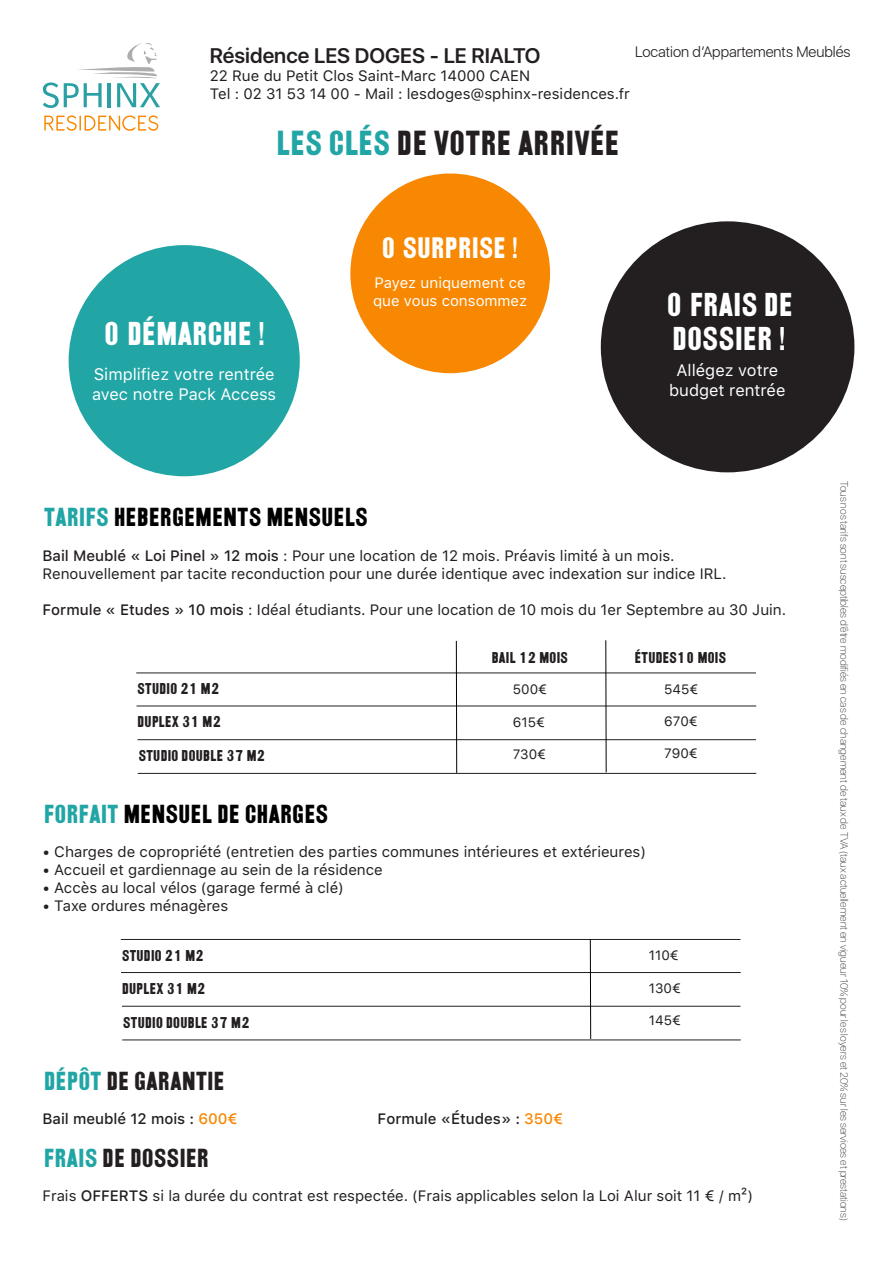
<style>
.page{position:relative;width:893px;height:1263px;background:#fff}
.page>*{position:absolute;margin:0;border:0;box-sizing:border-box;transform-origin:0 0}
.t1{font:30px "OPTI Railroad Gothic";color:#231f20}
.t2{font:28.5px/34.2px "OPTI Railroad Gothic";color:#fff}
.t3{font:25.5px "OPTI Railroad Gothic";color:#fff}
.t4{font:22.5px "OPTI Railroad Gothic";color:#000}
.t5{font:22.5px "OPTI Railroad Gothic";color:#231f20}
.t6{font:600 21px "SFUI Display";color:#231f20}
.t7{font:16.5px/19.8px "SFUI Text";color:#fff}
.t8{font:15px "SFUI Text";color:#231f20}
.t9{font:500 15px "SFUI Text";color:#231f20}
.t10{font:15px/18px "SFUI Text";color:#fff}
.t11{font:300 15px "SFUI Display";color:#231f20}
.t12{font:13.5px "OPTI Railroad Gothic";color:#231f20}
.t13{font:13.5px "SFUI Text";color:#231f20}
.t14{font:100 10.5px "SFUI Display";color:#231f20}
.s1{color:#21a5a5}
.s2{font-weight:500}
.s3{color:#f88701}
</style>
<div class="page">
<svg style="left:43px;top:43px;width:117px;height:65px"></svg>
<svg style="left:44px;top:115px;width:114px;height:16px"></svg>
<div style="left:69px;top:245px;width:231px;height:231px;background:#21a5a5;border-radius:50%"></div>
<div style="left:350px;top:173px;width:200px;height:200px;background:#f88701;border-radius:50%"></div>
<div style="left:601px;top:221px;width:253px;height:251px;background:#231f20;border-radius:50%"></div>
<hr style="left:136px;top:672px;width:620px;height:1px;background:#231f20">
<hr style="left:137px;top:705px;width:619px;height:1px;background:#231f20">
<hr style="left:137px;top:739px;width:619px;height:1px;background:#231f20">
<hr style="left:456px;top:641px;width:1px;height:132px;background:#000">
<hr style="left:605px;top:640px;width:2px;height:132px;background:#000">
<hr style="left:138px;top:773px;width:618px;height:1px;background:#231f20">
<hr style="left:121px;top:939px;width:619px;height:1px;background:#231f20">
<hr style="left:121px;top:972px;width:620px;height:1px;background:#231f20">
<hr style="left:122px;top:1006px;width:618px;height:1px;background:#231f20">
<hr style="left:590px;top:939px;width:1px;height:100px;background:#000">
<hr style="left:122px;top:1039px;width:619px;height:1px;background:#231f20">
<p class="t6" style="left:210px;top:40px;width:332px">Résidence LES DOGES - LE RIALTO</p>
<p class="t11" style="left:635px;top:41px;width:217px">Location d’Appartements Meublés</p>
<p class="t8" style="left:210px;top:65px;width:322px">22 Rue du Petit Clos Saint-Marc 14000 CAEN</p>
<p class="t8" style="left:210px;top:83px;width:422px">Tel : 02 31 53 14 00 - Mail : lesdoges@sphinx-residences.fr</p>
<p class="t1" style="left:275px;top:124px;width:345px"><span class="s1">LES CLÉS</span> DE VOTRE ARRIVÉE</p>
<p class="t2" style="left:101px;top:316px;width:164px">0 DÉMARCHE !</p>
<p class="t7" style="left:92px;top:364px;width:186px">Simplifiez votre rentrée avec notre Pack Access</p>
<p class="t3" style="left:379px;top:231px;width:139px">0 SURPRISE !</p>
<p class="t10" style="left:373px;top:273px;width:156px">Payez uniquement ce que vous consommez</p>
<p class="t2" style="left:663px;top:287px;width:129px">0 FRAIS DE<br>DOSSIER !</p>
<p class="t7" style="left:676px;top:360px;width:103px">Allégez votre</p>
<p class="t7" style="left:669px;top:380px;width:118px">budget rentrée</p>
<p class="t4" style="left:43px;top:503px;width:326px"><span class="s1">TARIFS</span> HEBERGEMENTS MENSUELS</p>
<p class="t8" style="left:43px;top:545px;width:634px"><span class="s2">Bail Meublé « Loi Pinel » 12 mois</span> : Pour une location de 12 mois. Préavis limité à un mois.</p>
<p class="t8" style="left:43px;top:563px;width:685px">Renouvellement par tacite reconduction pour une durée identique avec indexation sur indice IRL.</p>
<p class="t8" style="left:43px;top:599px;width:745px"><span class="s2">Formule « Etudes » 10 mois</span> : Idéal étudiants. Pour une location de 10 mois du 1er Septembre au 30 Juin.</p>
<p class="t12" style="left:491px;top:650px;width:78px">BAIL 12 MOIS</p>
<p class="t12" style="left:634px;top:650px;width:93px">ÉTUDES10 MOIS</p>
<p class="t12" style="left:137px;top:680px;width:84px">STUDIO 21 M2</p>
<p class="t13" style="left:513px;top:680px;width:36px">500€</p>
<p class="t12" style="left:137px;top:713px;width:86px">DUPLEX 31 M2</p>
<p class="t13" style="left:513px;top:712px;width:33px">615€</p>
<p class="t13" style="left:664px;top:679px;width:36px">545€</p>
<p class="t13" style="left:664px;top:712px;width:35px">670€</p>
<p class="t12" style="left:138px;top:747px;width:128px">STUDIO DOUBLE 37 M2</p>
<p class="t13" style="left:513px;top:744px;width:35px">730€</p>
<p class="t13" style="left:664px;top:744px;width:35px">790€</p>
<p class="t4" style="left:43px;top:800px;width:286px"><span class="s1">FORFAIT</span> MENSUEL DE CHARGES</p>
<p class="t8" style="left:43px;top:841px;width:605px">• Charges de copropriété (entretien des parties communes intérieures et extérieures)</p>
<p class="t8" style="left:43px;top:859px;width:342px">• Accueil et gardiennage au sein de la résidence</p>
<p class="t8" style="left:43px;top:877px;width:303px">• Accès au local vélos (garage fermé à clé)</p>
<p class="t8" style="left:43px;top:895px;width:187px">• Taxe ordures ménagères</p>
<p class="t12" style="left:121px;top:947px;width:84px">STUDIO 21 M2</p>
<p class="t12" style="left:121px;top:980px;width:86px">DUPLEX 31 M2</p>
<p class="t12" style="left:122px;top:1014px;width:128px">STUDIO DOUBLE 37 M2</p>
<p class="t13" style="left:649px;top:946px;width:31px">110€</p>
<p class="t13" style="left:649px;top:978px;width:34px">130€</p>
<p class="t13" style="left:649px;top:1010px;width:34px">145€</p>
<p class="t5" style="left:43px;top:1066px;width:182px"><span class="s1">DÉPÔT</span> DE GARANTIE</p>
<p class="t9" style="left:43px;top:1108px;width:197px">Bail meublé 12 mois : <span class="s3">600€</span></p>
<p class="t9" style="left:378px;top:1108px;width:187px">Formule «Études» : <span class="s3">350€</span></p>
<p class="t5" style="left:43px;top:1144px;width:167px"><span class="s1">FRAIS</span> DE DOSSIER</p>
<p class="t8" style="left:43px;top:1185px;width:712px">Frais <span class="s2">OFFERTS</span> si la durée du contrat est respectée. (Frais applicables selon la Loi Alur soit 11 € / m²)</p>
<p class="t14" style="left:851px;top:481px;width:741px;rotate:90deg">Tous nos tarifs sont susceptibles d’être modifiés en cas de changement de taux de TVA (taux actuellement en vigueur 10% pour les loyers et 20% sur les services et prestations)</p>
</div>
